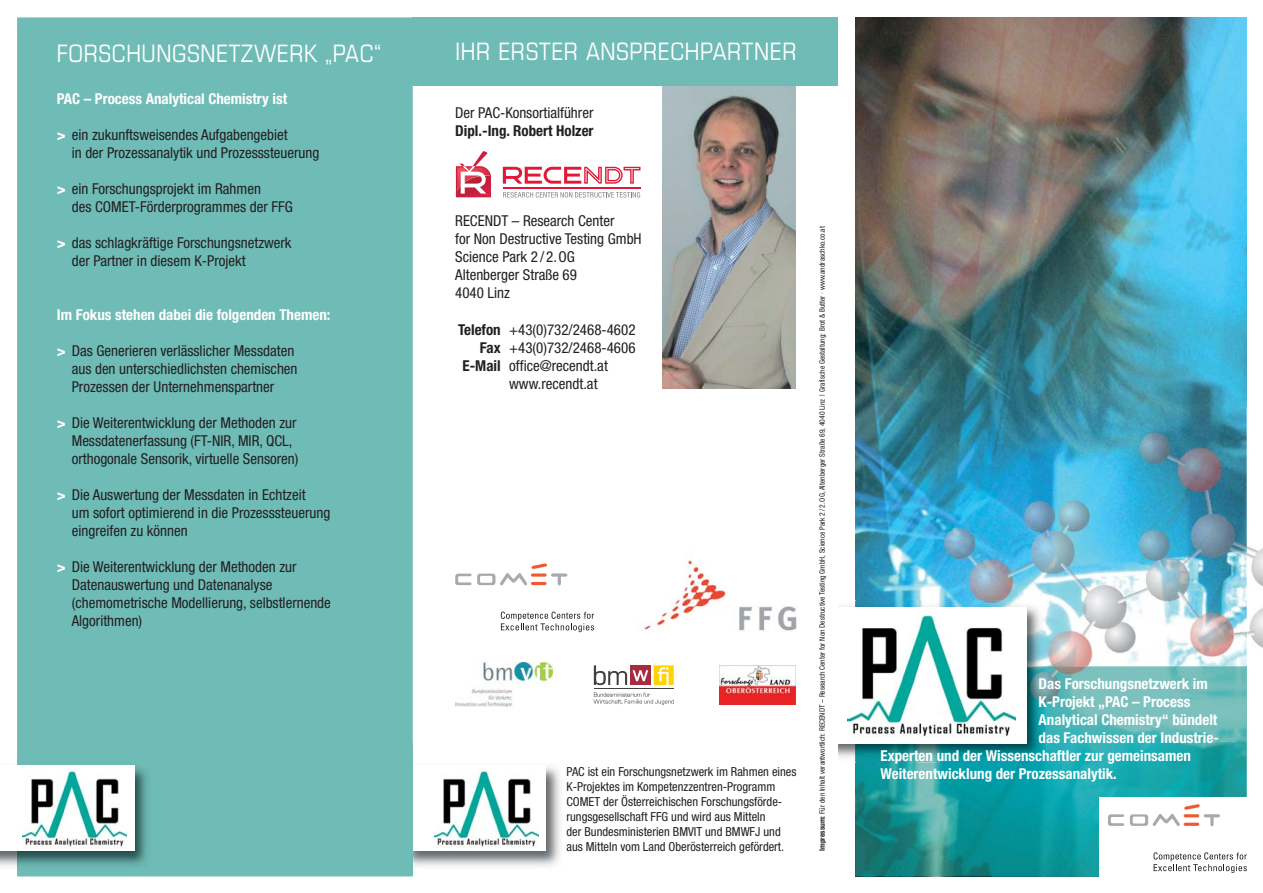
<style>
.page{position:relative;width:1263px;height:893px;background:#fff}
.page>*{position:absolute;margin:0;border:0;box-sizing:border-box;transform-origin:0 0}
.t1{font:condensed 24px "Eurostile";letter-spacing:.025em;color:#fff}
.t2{font:condensed 15px/18px "Helvetica Neue";color:#231f20}
.t3{font:700 condensed 15px "Helvetica Neue";color:#fff}
.t4{font:700 condensed 15px "Helvetica Neue";color:#231f20}
.t5{font:condensed 12.45px/15px "Helvetica Neue";color:#231f20}
.t6{font:condensed 7.5px "Helvetica Neue";color:#231f20}
.s1{font-weight:900;font-stretch:expanded;color:#fff}
.s2{font-weight:700}
</style>
<div class="page">
<img style="left:855px;top:17px;width:391px;height:583px">
<img style="left:855px;top:743px;width:391px;height:133px">
<div style="left:1099px;top:798px;width:163px;height:95px;background:#fff"></div>
<hr style="left:1203px;top:814px;width:17px;height:3px;background:#a7a9ac;border-radius:2px">
<svg style="left:1108px;top:814px;width:16px;height:12px"></svg>
<svg style="left:1129px;top:814px;width:19px;height:12px"></svg>
<div style="left:1132px;top:816px;width:13px;height:7px;background:#fff"></div>
<svg style="left:1152px;top:804px;width:47px;height:22px"></svg>
<svg style="left:1210px;top:817px;width:3px;height:9px"></svg>
<svg style="left:1153px;top:852px;width:93px;height:21px"></svg>
<img style="left:1246px;top:407px;width:16px;height:259px">
<img style="left:928px;top:407px;width:318px;height:259px">
<img style="left:1246px;top:666px;width:1px;height:75px">
<img style="left:1046px;top:666px;width:200px;height:77px">
<img style="left:838px;top:600px;width:208px;height:162px">
<div style="left:825px;top:607px;width:201px;height:136px;background:#fff"></div>
<img style="left:852px;top:615px;width:163px;height:122px">
<img style="left:414px;top:766px;width:146px;height:101px">
<div style="left:406px;top:766px;width:140px;height:85px;background:#fff"></div>
<img style="left:434px;top:768px;width:105px;height:80px">
<img style="left:642px;top:554px;width:155px;height:77px">
<svg style="left:551px;top:573px;width:16px;height:4px"></svg>
<svg style="left:455px;top:573px;width:16px;height:12px"></svg>
<div style="left:477px;top:574px;width:18px;height:11px;background:#a7a9ac;border-radius:3px"></div>
<div style="left:480px;top:576px;width:12px;height:7px;background:#fff"></div>
<svg style="left:500px;top:563px;width:47px;height:23px"></svg>
<svg style="left:557px;top:574px;width:4px;height:11px"></svg>
<svg style="left:501px;top:612px;width:93px;height:20px"></svg>
<hr style="left:594px;top:689px;width:79px;height:1px;background:#404041">
<svg style="left:594px;top:665px;width:79px;height:20px"></svg>
<svg style="left:593px;top:692px;width:80px;height:13px"></svg>
<img style="left:455px;top:663px;width:97px;height:43px">
<img style="left:719px;top:665px;width:77px;height:40px">
<img style="left:662px;top:85px;width:133px;height:304px">
<div style="left:17px;top:17px;width:396px;height:859px;background:#6fbbb6"></div>
<svg style="left:413px;top:851px;width:1px;height:15px"></svg>
<div style="left:311px;top:743px;width:102px;height:132px;background:#6fbbb6"></div>
<img style="left:0;top:759px;width:153px;height:111px">
<div style="left:0;top:766px;width:134px;height:85px;background:#fff"></div>
<img style="left:22px;top:768px;width:105px;height:80px">
<div style="left:413px;top:17px;width:425px;height:68px;background:#6fbbb6"></div>
<svg style="left:503px;top:192px;width:137px;height:6px"></svg>
<hr style="left:503px;top:187px;width:137px;height:1px;background:#e11837">
<svg style="left:503px;top:167px;width:137px;height:17px"></svg>
<svg style="left:456px;top:151px;width:35px;height:46px"></svg>
<h1 class="t1" style="left:57px;top:45px;width:326px">FORSCHUNGSNETZWERK „PAC“</h1>
<p class="t3" style="left:57px;top:93px;width:232px">PAC – Process Analytical Chemistry ist</p>
<p class="t2" style="left:72px;top:127px;width:249px;text-indent:-15px"><span class="s1">&gt;</span> ein zukunftsweisendes Aufgabengebiet<br>in der Prozessanalytik und Prozesssteuerung</p>
<p class="t2" style="left:72px;top:181px;width:223px;text-indent:-15px"><span class="s1">&gt;</span> ein Forschungsprojekt im Rahmen<br>des COMET-Förderprogrammes der FFG</p>
<p class="t2" style="left:72px;top:235px;width:221px;text-indent:-15px"><span class="s1">&gt;</span> das schlagkräftige Forschungsnetzwerk der Partner in diesem K-Projekt</p>
<p class="t3" style="left:57px;top:309px;width:275px">Im Fokus stehen dabei die folgenden Themen:</p>
<p class="t2" style="left:72px;top:343px;width:227px;text-indent:-15px"><span class="s1">&gt;</span> Das Generieren verlässlicher Messdaten aus den unterschiedlichsten chemischen<br>Prozessen der Unternehmenspartner</p>
<p class="t2" style="left:72px;top:415px;width:228px;text-indent:-15px"><span class="s1">&gt;</span> Die Weiterentwicklung der Methoden zur<br>Mess datenerfassung (FT-NIR, MIR, QCL, orthogonale Sensorik, virtuelle Sensoren)</p>
<p class="t2" style="left:72px;top:487px;width:260px;text-indent:-15px"><span class="s1">&gt;</span> Die Auswertung der Messdaten in Echtzeit<br>um sofort optimierend in die Prozesssteuerung eingreifen zu können</p>
<p class="t2" style="left:72px;top:559px;width:261px;text-indent:-15px"><span class="s1">&gt;</span> Die Weiterentwicklung der Methoden zur Datenauswertung und Datenanalyse (chemometrische Modellierung, selbstlernende Algorithmen)</p>
<h1 class="t1" style="left:455px;top:43px;width:343px">IHR ERSTER ANSPRECHPARTNER</h1>
<p class="t2" style="left:455px;top:105px;width:140px">Der PAC-Konsortialführer</p>
<p class="t4" style="left:455px;top:126px;width:140px">Dipl.-Ing. Robert Holzer</p>
<p class="t2" style="left:455px;top:213px;width:188px">RECENDT – Research Center<br>for Non Destructive Testing GmbH<br>Science Park 2 / 2.OG<br>Altenberger Straße 69<br>4040 Linz</p>
<p class="t2" style="left:458px;top:321px;width:179px"><span class="s2">Telefon</span> +43(0)732/2468-4602</p>
<p class="t2" style="left:480px;top:339px;width:157px"><span class="s2">Fax</span> +43(0)732/2468-4606</p>
<p class="t2" style="left:462px;top:357px;width:147px"><span class="s2">E-Mail</span> office@recendt.at</p>
<p class="t2" style="left:509px;top:375px;width:90px">www.recendt.at</p>
<p class="t5" style="left:566px;top:765px;width:231px">PAC ist ein Forschungsnetzwerk im Rahmen eines K-Projektes im Kompetenzzentren-Programm COMET der Österreichischen Forschungsförde&shy;rungsgesellschaft FFG und wird aus Mitteln<br>der Bundesministerien BMVIT und BMWFJ und aus Mitteln vom Land Oberösterreich gefördert.</p>
<p class="t6" style="left:819px;top:851px;width:626px;rotate:-90deg"><span class="s2">Impressum:</span> Für den Inhalt verantwortlich: RECENDT – Research Center for Non Destructive Testing GmbH, Science Park 2 / 2.OG, Altenberger Straße 69, 4040 Linz | Grafische Gestaltung: Brot &amp; Butter · www.andraschko.co.at</p>
<p class="t3" style="left:1038px;top:679px;width:171px">Das Forschungsnetzwerk im</p>
<p class="t3" style="left:1038px;top:697px;width:153px">K-Projekt „PAC – Process</p>
<p class="t3" style="left:1038px;top:715px;width:180px">Analytical Chemistry“ bündelt</p>
<p class="t3" style="left:1038px;top:733px;width:182px">das Fachwissen der Industrie-</p>
<p class="t3" style="left:880px;top:751px;width:312px">Experten und der Wissenschaftler zur gemeinsamen</p>
<p class="t3" style="left:880px;top:769px;width:238px">Weiterentwicklung der Prozessanalytik.</p>
</div>
